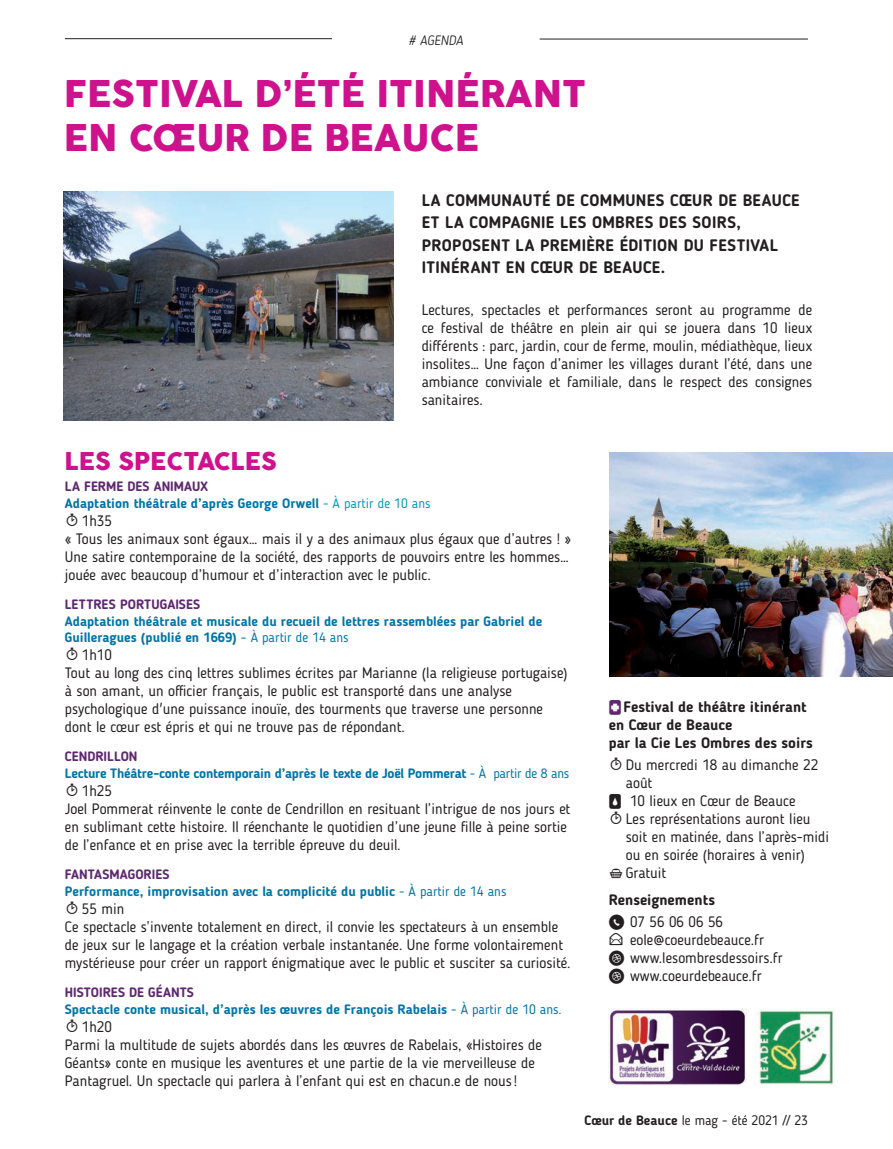
<style>
.page{position:relative;width:893px;height:1149px;background:#fff}
.page>*{position:absolute;margin:0;border:0;box-sizing:border-box;transform-origin:0 0}
.t1{font:36px/43.2px "Cocogoose";color:#ce118c}
.t2{font:24px "Cocogoose";color:#ce118c}
.t3{font:700 16.5px/22.5px "Blogger Sans";letter-spacing:.02em;color:#231f20}
.t4{font:15px/18px "Blogger Sans";color:#231f20}
.t5{font:700 15px/18px "Blogger Sans";color:#231f20}
.t6{font:700 13.5px/16.5px "Blogger Sans";color:#0075a6}
.t7{font:13.5px "Blogger Sans";color:#231f20}
.t8{font:700 13.5px "Blogger Sans";letter-spacing:.005em;color:#5e2870}
.t9{font:italic 300 13.5px "Blogger Sans";letter-spacing:-.005em;color:#231f20}
.s1{color:#5e2870}
.s2{font-weight:400;color:#009bb6}
.s3{font-weight:400}
.s4{font-family:"Cut Outsfor 3 DFX";font-weight:400;color:#5e2870}
.s5{font-family:"Cut Outsfor 3 DFX"}
.s6{font-family:"Social Media Circled";font-weight:400}
.s7{font-family:"Social Media Circled"}
.s8{font-weight:700}
</style>
<div class="page">
<hr style="left:65px;top:38px;width:267px;height:1px;background:#231f20">
<hr style="left:540px;top:39px;width:268px;height:1px;background:#231f20">
<img style="left:609px;top:1008px;width:137px;height:77px">
<img style="left:64px;top:191px;width:330px;height:230px">
<img style="left:610px;top:452px;width:283px;height:224px">
<img style="left:758px;top:1009px;width:77px;height:76px">
<p class="t9" style="left:408px;top:32px;width:56px"># AGENDA</p>
<h1 class="t1" style="left:64px;top:74px;width:524px">FESTIVAL D’ÉTÉ ITINÉRANT<br>EN CŒUR DE BEAUCE</h1>
<p class="t3" style="left:422px;top:188px;width:380px">LA COMMUNAUTÉ DE COMMUNES CŒUR DE BEAUCE ET LA COMPAGNIE LES OMBRES DES SOIRS, PROPOSENT LA PREMIÈRE ÉDITION DU FESTIVAL ITINÉRANT EN CŒUR DE BEAUCE.</p>
<p class="t4" style="left:422px;top:301px;width:392px;text-align:justify">Lectures, spectacles et performances seront au programme de ce festival de théâtre en plein air qui se jouera dans 10 lieux différents : parc, jardin, cour de ferme, moulin, médiathèque, lieux insolites… Une façon d’animer les villages durant l’été, dans une ambiance conviviale et familiale, dans le respect des consignes sanitaires.</p>
<h2 class="t2" style="left:65px;top:445px;width:213px">LES SPECTACLES</h2>
<p class="t6" style="left:65px;top:478px;width:367px"><span class="s1">LA FERME DES ANIMAUX<br></span>Adaptation théâtrale d’après George Orwell <span class="s2">- À partir de 10 ans</span></p>
<p class="t4" style="left:65px;top:511px;width:508px;text-indent:17px">1h35<br>« Tous les animaux sont égaux… mais il y a des animaux plus égaux que d’autres ! » Une satire contemporaine de la société, des rapports de pouvoirs entre les hommes… jouée avec beaucoup d’humour et d’interaction avec le public.</p>
<p class="t8" style="left:65px;top:596px;width:137px">LETTRES PORTUGAISES</p>
<p class="t6" style="left:65px;top:612px;width:479px">Adaptation théâtrale et musicale du recueil de lettres rassemblées par Gabriel de<br>Guilleragues (publié en 1669) <span class="s3">– À partir de 14 ans</span></p>
<p class="t4" style="left:65px;top:645px;width:504px;text-indent:17px">1h10<br>Tout au long des cinq lettres sublimes écrites par Marianne (la religieuse portugaise) à son amant, un officier français, le public est transporté dans une analyse psychologique d'une puissance inouïe, des tourments que traverse une personne dont le cœur est épris et qui ne trouve pas de répondant.</p>
<p class="t6" style="left:65px;top:748px;width:506px"><span class="s1">CENDRILLON<br></span>Lecture Théâtre-conte contemporain d’après le texte de Joël Pommerat <span class="s3">- À partir de 8 ans</span></p>
<p class="t4" style="left:65px;top:781px;width:507px;text-indent:17px">1h25<br>Joel Pommerat réinvente le conte de Cendrillon en resituant l’intrigue de nos jours et en sublimant cette histoire. Il réenchante le quotidien d’une jeune fille à peine sortie de l’enfance et en prise avec la terrible épreuve du deuil.</p>
<p class="t6" style="left:65px;top:865px;width:443px"><span class="s1">FANTASMAGORIES<br></span>Performance, improvisation avec la complicité du public <span class="s3">- À partir de 14 ans</span></p>
<p class="t4" style="left:65px;top:899px;width:507px;text-indent:17px">55 min<br>Ce spectacle s’invente totalement en direct, il convie les spectateurs à un ensemble de jeux sur le langage et la création verbale instantanée. Une forme volontairement mystérieuse pour créer un rapport énigmatique avec le public et susciter sa curiosité.</p>
<p class="t6" style="left:65px;top:983px;width:498px"><span class="s1">HISTOIRES DE GÉANTS<br></span>Spectacle conte musical, d’après les œuvres de François Rabelais <span class="s3">- À partir de 10 ans.</span></p>
<p class="t4" style="left:65px;top:1017px;width:479px;text-indent:17px">1h20<br>Parmi la multitude de sujets abordés dans les œuvres de Rabelais, «Histoires de Géants» conte en musique les aventures et une partie de la vie merveilleuse de Pantagruel. Un spectacle qui parlera à l’enfant qui est en chacun.e de nous !</p>
<p class="t5" style="left:609px;top:697px;width:206px"><span class="s4">r</span> Festival de théâtre itinérant en Cœur de Beauce<br>par la Cie Les Ombres des soirs</p>
<p class="t4" style="left:626px;top:755px;width:194px">Du mercredi 18 au dimanche 22</p>
<p class="t4" style="left:626px;top:773px;width:28px">août</p>
<p class="t4" style="left:609px;top:791px;width:188px"><span class="s5">v</span> 10 lieux en Cœur de Beauce</p>
<p class="t4" style="left:626px;top:809px;width:186px">Les représentations auront lieu</p>
<p class="t4" style="left:626px;top:827px;width:205px">soit en matinée, dans l’après-midi</p>
<p class="t4" style="left:626px;top:845px;width:181px">ou en soirée (horaires à venir)</p>
<p class="t4" style="left:626px;top:863px;width:42px">Gratuit</p>
<p class="t5" style="left:609px;top:887px;width:116px;line-height:22.2px">Renseignements <span class="s6">m</span> <span class="s3">07 56 06 06 56</span></p>
<p class="t4" style="left:609px;top:930px;width:175px;text-indent:21px">eole@coeurdebeauce.fr<br><span class="s7">1</span> www.lesombresdessoirs.fr<br><span class="s7">1</span> www.coeurdebeauce.fr</p>
<p class="t7" style="left:584px;top:1112px;width:225px"><span class="s8">Cœur de Beauce</span> le mag - été 2021 // 23</p>
</div>
